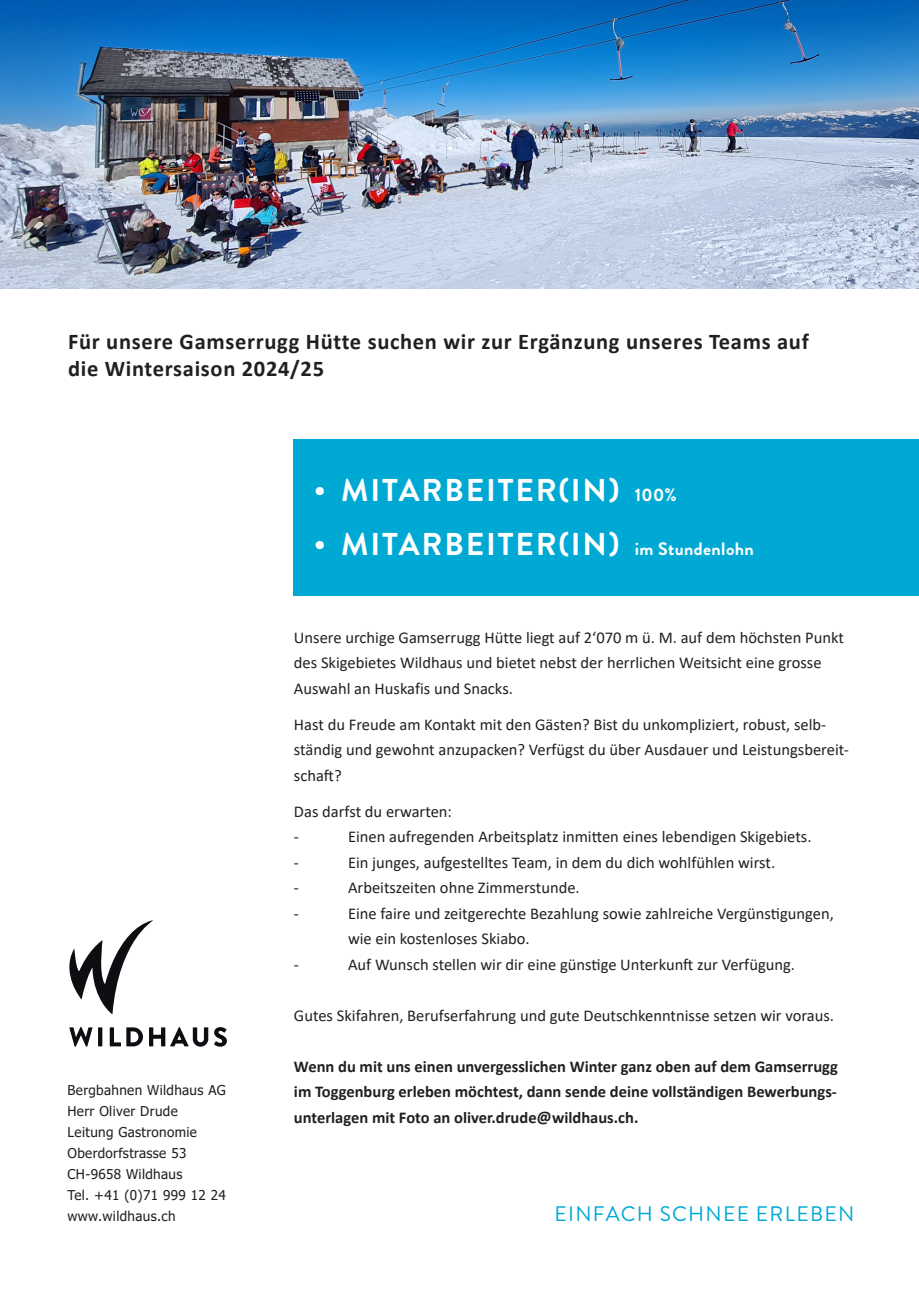
<style>
.page{position:relative;width:919px;height:1289px;background:#fff}
.page>*{position:absolute;margin:0;border:0;box-sizing:border-box;transform-origin:0 0}
.t1{font:700 31.5px "Brandon Grotesque";letter-spacing:.06em;color:#fff}
.t2{font:700 22.5px/27px "Calibri";letter-spacing:.03em;color:#231f20}
.t3{font:21px "Brandon Grotesque";letter-spacing:.06em;color:#00a9d4}
.t4{font:16.5px/25.5px "Calibri";color:#231f20}
.t5{font:700 16.5px/25.5px "Calibri";color:#231f20;text-align:justify}
.t6{font:13.5px/21px "Tahoma";letter-spacing:.025em;color:#231f20}
.s1{font-size:18px}
</style>
<div class="page">
<img style="left:0;top:0;width:918px;height:288px">
<svg style="left:69px;top:920px;width:158px;height:126px"></svg>
<div style="left:294px;top:438px;width:624px;height:157px;background:#00a9d4"></div>
<p class="t2" style="left:68px;top:327px;width:742px">Für unsere Gamserrugg Hütte suchen wir zur Ergänzung unseres Teams auf die Wintersaison 2024/25</p>
<p class="t6" style="left:67px;top:1080px;width:160px">Bergbahnen Wildhaus AG</p>
<p class="t6" style="left:67px;top:1101px;width:131px">Herr Oliver Drude<br>Leitung Gastronomie</p>
<p class="t6" style="left:67px;top:1143px;width:120px">Oberdorfstrasse 53</p>
<p class="t6" style="left:67px;top:1164px;width:116px">CH-9658 Wildhaus</p>
<p class="t6" style="left:67px;top:1185px;width:160px">Tel. +41 (0)71 999 12 24</p>
<p class="t6" style="left:67px;top:1206px;width:110px">www.wildhaus.ch</p>
<p class="t1" style="left:314px;top:468px;width:364px">• MITARBEITER(IN) <span class="s1">100%</span></p>
<p class="t1" style="left:314px;top:522px;width:441px">• MITARBEITER(IN) <span class="s1">im Stundenlohn</span></p>
<p class="t4" style="left:294px;top:624px;width:551px">Unsere urchige Gamserrugg Hütte liegt auf 2‘070 m ü. M. auf dem höchsten Punkt des Skigebietes Wildhaus und bietet nebst der herrlichen Weitsicht eine grosse<br>Auswahl an Huskafis und Snacks.</p>
<p class="t4" style="left:294px;top:711px;width:556px">Hast du Freude am Kontakt mit den Gästen? Bist du unkompliziert, robust, selb&shy;ständig und gewohnt anzupacken? Verfügst du über Ausdauer und Leistungsbereit&shy;schaft?</p>
<p class="t4" style="left:294px;top:798px;width:159px">Das darfst du erwarten:</p>
<p class="t4" style="left:294px;top:823px;width:7px">-</p>
<p class="t4" style="left:348px;top:823px;width:465px">Einen aufregenden Arbeitsplatz inmitten eines lebendigen Skigebiets.</p>
<p class="t4" style="left:294px;top:849px;width:7px">-</p>
<p class="t4" style="left:348px;top:849px;width:428px">Ein junges, aufgestelltes Team, in dem du dich wohlfühlen wirst.</p>
<p class="t4" style="left:294px;top:874px;width:7px">-</p>
<p class="t4" style="left:348px;top:874px;width:233px">Arbeitszeiten ohne Zimmerstunde.</p>
<p class="t4" style="left:294px;top:900px;width:7px">-</p>
<p class="t4" style="left:348px;top:900px;width:487px">Eine faire und zeitgerechte Bezahlung sowie zahlreiche Vergünstigungen, wie ein kostenloses Skiabo.</p>
<p class="t4" style="left:294px;top:951px;width:7px">-</p>
<p class="t4" style="left:348px;top:951px;width:448px">Auf Wunsch stellen wir dir eine günstige Unterkunft zur Verfügung.</p>
<p class="t4" style="left:294px;top:1002px;width:541px">Gutes Skifahren, Berufserfahrung und gute Deutschkenntnisse setzen wir voraus.</p>
<p class="t5" style="left:294px;top:1053px;width:545px">Wenn du mit uns einen unvergesslichen Winter ganz oben auf dem Gamserrugg im Toggenburg erleben möchtest, dann sende deine vollständigen Bewerbungs&shy;unterlagen mit Foto an oliver.drude@wildhaus.ch.</p>
<p class="t3" style="left:554px;top:1199px;width:301px">EINFACH SCHNEE ERLEBEN</p>
</div>
